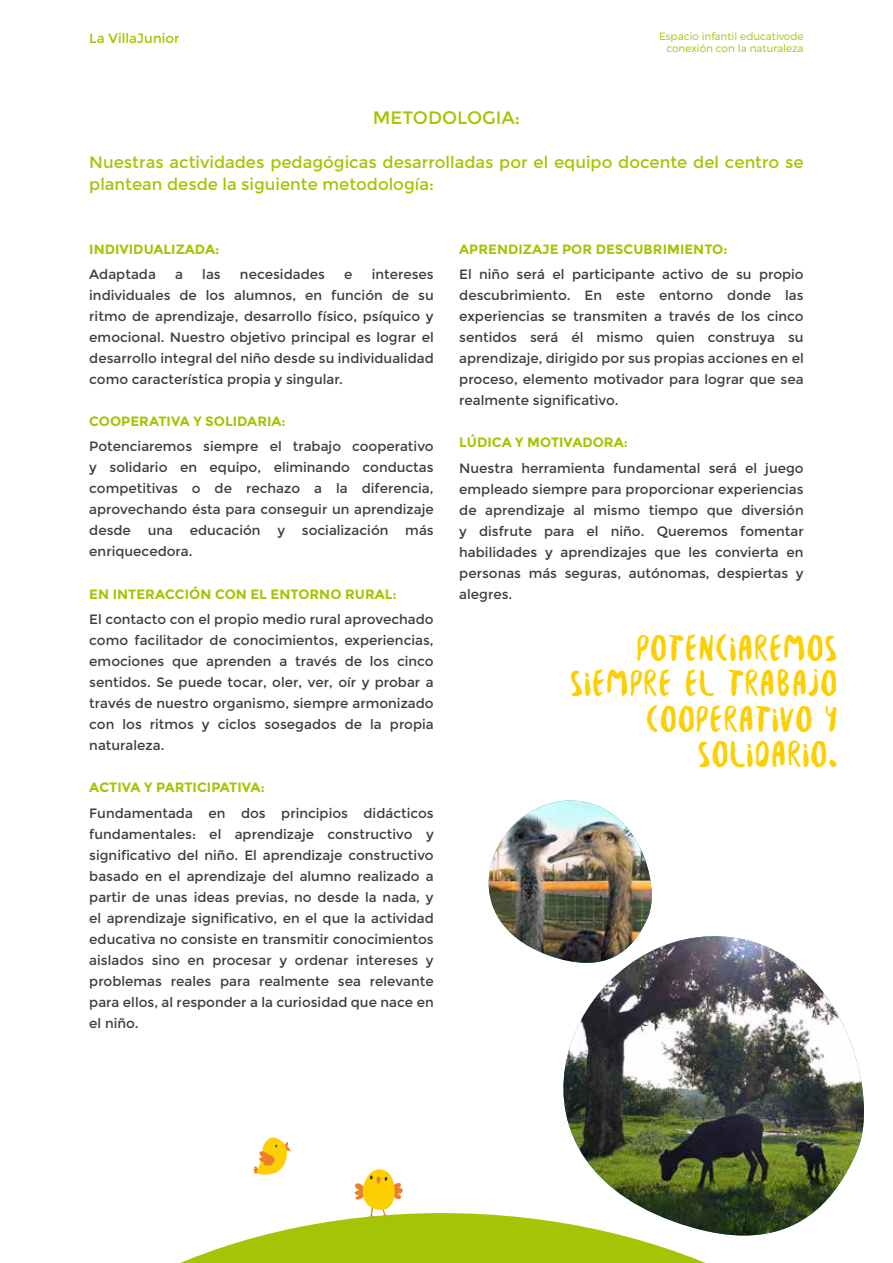
<style>
.page{position:relative;width:893px;height:1263px;background:#fff}
.page>*{position:absolute;margin:0;border:0;box-sizing:border-box;transform-origin:0 0}
.t1{font:39.3px/35.5px "Besom";color:#fccf00;text-align:right}
.t2{font:18px "Montserrat";color:#a5c404}
.t3{font:16.5px/22.5px "Montserrat";color:#a5c404}
.t4{font:13.5px/21px "Montserrat";color:#3e3e3b;text-align:justify}
.t5{font:700 13.5px "Montserrat";color:#a5c404}
.t6{font:13.5px "Montserrat";color:#a5c404}
.t7{font:300 10.5px/12px "Montserrat";color:#a5c404;text-align:right}
</style>
<div class="page">
<svg style="left:180px;top:1213px;width:525px;height:50px;fill:#a4c405"></svg>
<svg style="left:483px;top:1213px;width:272px;height:47px;fill:#a4c405"></svg>
<img style="left:562px;top:936px;width:302px;height:299px">
<svg style="left:253px;top:1137px;width:38px;height:38px"></svg>
<svg style="left:353px;top:1169px;width:50px;height:51px"></svg>
<svg style="left:562px;top:936px;width:100px;height:40px"></svg>
<img style="left:488px;top:800px;width:165px;height:164px">
<p class="t6" style="left:89px;top:30px;width:92px">La VillaJunior</p>
<p class="t7" style="left:659px;top:30px;width:146px">Espacio infantil educativode conexión con la naturaleza</p>
<h2 class="t2" style="left:373px;top:107px;width:149px">METODOLOGIA:</h2>
<p class="t3" style="left:89px;top:151px;width:716px">Nuestras actividades pedagógicas desarrolladas por el equipo docente del centro se plantean desde la siguiente metodología:</p>
<p class="t5" style="left:89px;top:241px;width:132px">INDIVIDUALIZADA:</p>
<p class="t4" style="left:89px;top:264px;width:68px">Adaptada</p>
<p class="t4" style="left:175px;top:264px;width:9px">a</p>
<p class="t4" style="left:202px;top:264px;width:20px">las</p>
<p class="t4" style="left:240px;top:264px;width:86px">necesidades</p>
<p class="t4" style="left:344px;top:264px;width:10px">e</p>
<p class="t4" style="left:89px;top:264px;width:346px;text-indent:282px">intereses individuales de los alumnos, en función de su ritmo de aprendizaje, desarrollo físico, psíquico y emocional. Nuestro objetivo principal es lograr el desarrollo integral del niño desde su individualidad como característica propia y singular.</p>
<p class="t5" style="left:89px;top:413px;width:198px">COOPERATIVA Y SOLIDARIA:</p>
<p class="t4" style="left:89px;top:436px;width:346px">Potenciaremos siempre el trabajo cooperativo y solidario en equipo, eliminando conductas competitivas o de rechazo a la diferencia, aprovechando ésta para conseguir un aprendizaje desde una educación y socialización más enriquecedora.</p>
<p class="t5" style="left:89px;top:586px;width:309px">EN INTERACCIÓN CON EL ENTORNO RURAL:</p>
<p class="t4" style="left:89px;top:609px;width:346px">El contacto con el propio medio rural aprovechado como facilitador de conocimientos, experiencias, emociones que aprenden a través de los cinco sentidos. Se puede tocar, oler, ver, oír y probar a través de nuestro organismo, siempre armonizado con los ritmos y ciclos sosegados de la propia naturaleza.</p>
<p class="t5" style="left:89px;top:779px;width:177px">ACTIVA Y PARTICIPATIVA:</p>
<p class="t4" style="left:89px;top:802px;width:346px">Fundamentada en dos principios didácticos fundamentales: el aprendizaje constructivo y significativo del niño. El aprendizaje constructivo basado en el aprendizaje del alumno realizado a partir de unas ideas previas, no desde la nada, y el aprendizaje significativo, en el que la actividad educativa no consiste en transmitir conocimientos aislados sino en procesar y ordenar intereses y problemas reales para realmente sea relevante para ellos, al responder a la curiosidad que nace en el niño.</p>
<p class="t5" style="left:459px;top:241px;width:270px">APRENDIZAJE POR DESCUBRIMIENTO:</p>
<p class="t4" style="left:459px;top:264px;width:346px">El niño será el participante activo de su propio descubrimiento. En este entorno donde las experiencias se transmiten a través de los cinco sentidos será él mismo quien construya su aprendizaje, dirigido por sus propias acciones en el proceso, elemento motivador para lograr que sea realmente significativo.</p>
<p class="t5" style="left:459px;top:434px;width:170px">LÚDICA Y MOTIVADORA:</p>
<p class="t4" style="left:459px;top:457px;width:346px">Nuestra herramienta fundamental será el juego empleado siempre para proporcionar experiencias de aprendizaje al mismo tiempo que diversión y disfrute para el niño. Queremos fomentar habilidades y aprendizajes que les convierta en personas más seguras, autónomas, despiertas y alegres.</p>
<h1 class="t1" style="left:570px;top:629px;width:269px">POTENCIAREMOS<br>SIEMPRE EL TRABAJO<br>COOPERATIVO Y<br>SOLIDARIO.</h1>
</div>
